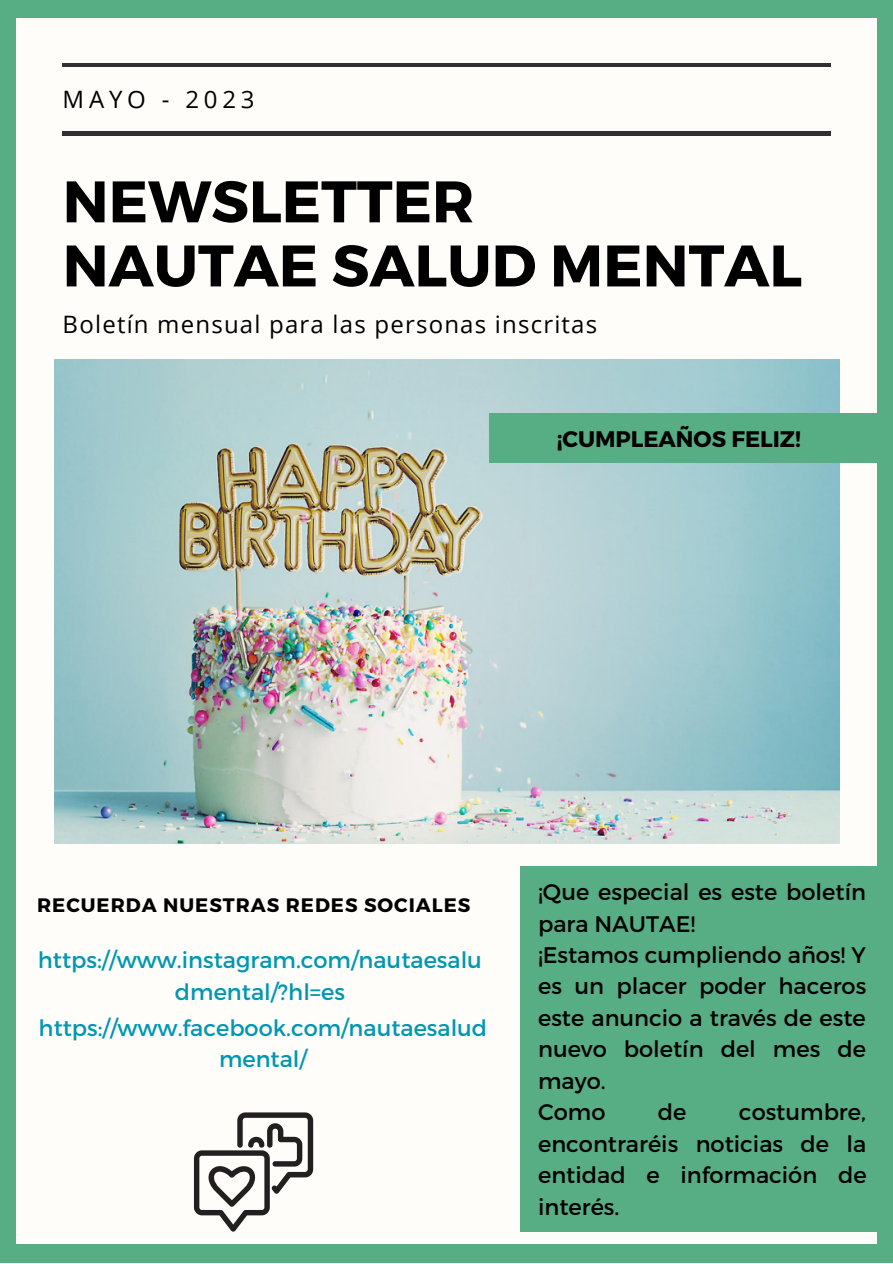
<style>
.page{position:relative;width:893px;height:1264px;background:#fff}
.page>*{position:absolute;margin:0;border:0;box-sizing:border-box;transform-origin:0 0}
.t1{font:700 58.5px "Montserrat";color:#000}
.t2{font:24px "Open Sans";letter-spacing:.05em;color:#000}
.t3{font:24px "Open Sans";letter-spacing:.2em;color:#000}
.t4{font:22.5px/31.5px "Montserrat";color:#000;text-align:justify}
.t5{font:22.5px/31.5px "Montserrat";color:#0097b2;text-align:center}
.t6{font:700 22.5px "Montserrat";color:#000}
.t7{font:700 19.5px "Montserrat";letter-spacing:.05em;color:#000}
</style>
<div class="page">
<div style="left:0;top:0;width:892px;height:1262px;background:#57ad84"></div>
<div style="left:17px;top:18px;width:859px;height:1226px;background:#fffdfa"></div>
<hr style="left:63px;top:132px;width:767px;height:3px;background:#303030">
<hr style="left:63px;top:63px;width:767px;height:4px;background:#303030">
<div style="left:519px;top:866px;width:373px;height:365px;background:#57ad84"></div>
<svg style="left:194px;top:1112px;width:119px;height:119px"></svg>
<img style="left:55px;top:359px;width:784px;height:484px">
<div style="left:489px;top:413px;width:403px;height:49px;background:#57ad84"></div>
<p class="t3" style="left:63px;top:83px;width:193px">MAYO - 2023</p>
<p class="t1" style="left:63px;top:163px;width:413px">NEWSLETTER</p>
<p class="t1" style="left:63px;top:227px;width:740px">NAUTAE SALUD MENTAL</p>
<p class="t2" style="left:63px;top:307px;width:536px">Boletín mensual para las personas inscritas</p>
<p class="t6" style="left:556px;top:424px;width:245px">¡CUMPLEAÑOS FELIZ!</p>
<p class="t7" style="left:37px;top:892px;width:434px">RECUERDA NUESTRAS REDES SOCIALES</p>
<p class="t5" style="left:38px;top:943px;width:445px">https://www.instagram.com/nautaesalu dmental/?hl=es</p>
<p class="t5" style="left:39px;top:1012px;width:450px;line-height:30.3px">https://www.facebook.com/nautaesalud mental/</p>
<p class="t4" style="left:538px;top:875px;width:329px">¡Que especial es este boletín para NAUTAE!</p>
<p class="t4" style="left:538px;top:938px;width:329px">¡Estamos cumpliendo años! Y es un placer poder haceros este anuncio a través de este nuevo boletín del mes de mayo.</p>
<p class="t4" style="left:538px;top:1095px;width:69px">Como</p>
<p class="t4" style="left:657px;top:1095px;width:30px">de</p>
<p class="t4" style="left:538px;top:1095px;width:330px;text-indent:201px">costumbre, encontraréis noticias de la entidad e información de interés.</p>
</div>
